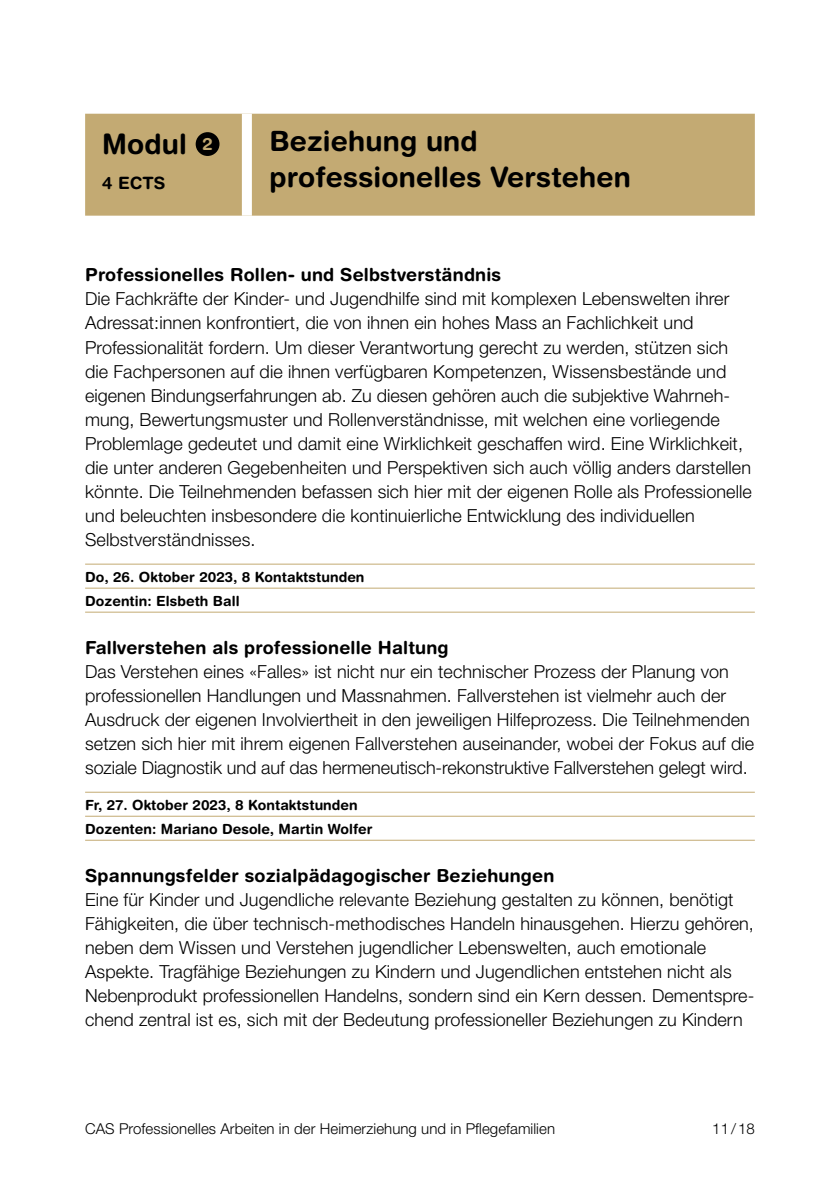
<style>
.page{position:relative;width:840px;height:1191px;background:#fff}
.page>*{position:absolute;margin:0;border:0;box-sizing:border-box;transform-origin:0 0}
.t1{font:700 28px/36px "Helvetica Rounded LT Std";letter-spacing:.005em;color:#000}
.t2{font:300 18px/24px "Helvetica Neue LT Pro";letter-spacing:.005em;color:#000}
.t3{font:700 18px "Helvetica Rounded LT Std";letter-spacing:.01em;color:#000}
.t4{font:700 17px "Helvetica Rounded LT Std";color:#000}
.t5{font:300 15px "Helvetica Neue LT Pro";letter-spacing:.005em;color:#000}
.t6{font:700 14px/24px "Helvetica Rounded LT Std";letter-spacing:.005em;color:#000}
</style>
<div class="page">
<hr style="left:85px;top:563px;width:669px;height:1px;background:#c3aa73">
<hr style="left:85px;top:587px;width:669px;height:1px;background:#c3aa73">
<hr style="left:85px;top:611px;width:669px;height:1px;background:#c3aa73">
<hr style="left:85px;top:791px;width:669px;height:1px;background:#c3aa73">
<hr style="left:85px;top:815px;width:669px;height:1px;background:#c3aa73">
<hr style="left:85px;top:839px;width:669px;height:1px;background:#c3aa73">
<div style="left:85px;top:114px;width:669px;height:102px;background:#c3aa73"></div>
<div style="left:242px;top:114px;width:10px;height:102px;background:#fff"></div>
<div style="left:195px;top:132px;width:24px;height:24px;background:#000;border-radius:50%"></div>
<h1 class="t1" style="left:102px;top:125px;width:112px">Modul <sup>2</sup></h1>
<p class="t4" style="left:102px;top:173px;width:65px">4 ECTS</p>
<h1 class="t1" style="left:269px;top:123px;width:362px">Beziehung und professionelles Verstehen</h1>
<p class="t3" style="left:85px;top:264px;width:417px">Professionelles Rollen- und Selbstverständnis</p>
<p class="t2" style="left:85px;top:287px;width:668px">Die Fachkräfte der Kinder- und Jugendhilfe sind mit komplexen Lebenswelten ihrer Adressat:innen konfrontiert, die von ihnen ein hohes Mass an Fachlichkeit und Professionalität fordern. Um dieser Verantwortung gerecht zu werden, stützen sich die Fachpersonen auf die ihnen verfügbaren Kompetenzen, Wissensbestände und eigenen Bindungserfahrungen ab. Zu diesen gehören auch die subjektive Wahrneh&shy;mung, Bewertungsmuster und Rollenverständnisse, mit welchen eine vorliegende Problemlage gedeutet und damit eine Wirklichkeit geschaffen wird. Eine Wirklichkeit, die unter anderen Gegebenheiten und Perspektiven sich auch völlig anders darstellen könnte. Die Teilnehmenden befassen sich hier mit der eigenen Rolle als Professionelle und beleuchten insbesondere die kontinuierliche Entwicklung des individuellen Selbstverständnisses.</p>
<p class="t6" style="left:85px;top:564px;width:281px">Do, 26. Oktober 2023, 8 Kontaktstunden<br>Dozentin: Elsbeth Ball</p>
<p class="t3" style="left:85px;top:636px;width:365px">Fallverstehen als professionelle Haltung</p>
<p class="t2" style="left:85px;top:659px;width:670px">Das Verstehen eines «Falles» ist nicht nur ein technischer Prozess der Planung von professionellen Handlungen und Massnahmen. Fallverstehen ist vielmehr auch der Ausdruck der eigenen Involviertheit in den jeweiligen Hilfeprozess. Die Teilnehmenden setzen sich hier mit ihrem eigenen Fallverstehen auseinander, wobei der Fokus auf die soziale Diagnostik und auf das hermeneutisch-rekonstruktive Fallverstehen gelegt wird.</p>
<p class="t6" style="left:85px;top:792px;width:289px">Fr, 27. Oktober 2023, 8 Kontaktstunden<br>Dozenten: Mariano Desole, Martin Wolfer</p>
<p class="t3" style="left:85px;top:864px;width:470px">Spannungsfelder sozialpädagogischer Beziehungen</p>
<p class="t2" style="left:85px;top:887px;width:670px">Eine für Kinder und Jugendliche relevante Beziehung gestalten zu können, benötigt Fähigkeiten, die über technisch-methodisches Handeln hinausgehen. Hierzu gehören, neben dem Wissen und Verstehen jugendlicher Lebenswelten, auch emotionale Aspekte. Tragfähige Beziehungen zu Kindern und Jugendlichen entstehen nicht als Nebenprodukt professionellen Handelns, sondern sind ein Kern dessen. Dementspre&shy;chend zentral ist es, sich mit der Bedeutung professioneller Beziehungen zu Kindern</p>
<p class="t5" style="left:85px;top:1119px;width:471px">CAS Professionelles Arbeiten in der Heimerziehung und in Pflegefamilien</p>
<p class="t5" style="left:711px;top:1119px;width:44px">11/18</p>
</div>
